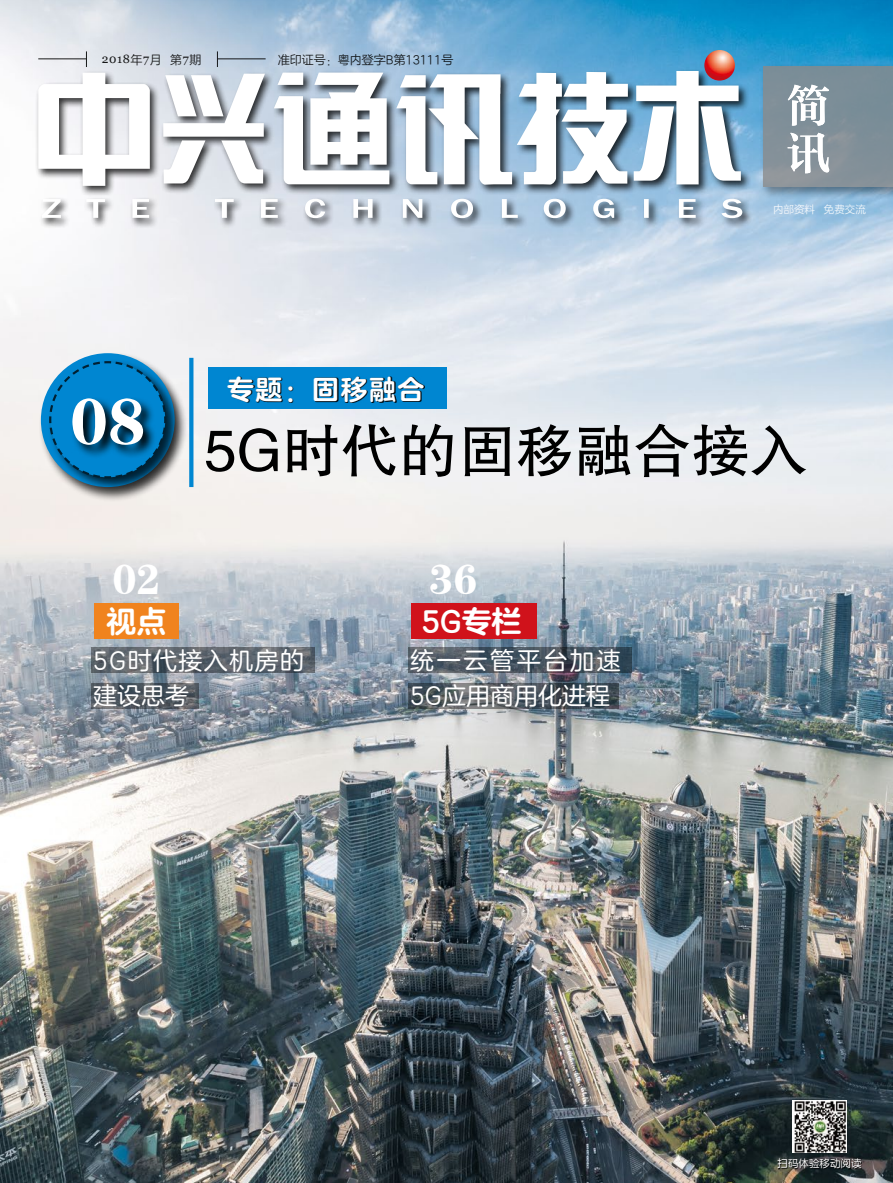
<style>
.page{position:relative;width:893px;height:1183px;background:#fff}
.page>*{position:absolute;margin:0;border:0;box-sizing:border-box;transform-origin:0 0}
.t1{font:66.15px "FZCHYFW GB1 0";color:#fff}
.t2{font:58.5px "FZHTJW GB1 0";color:#000}
.t3{font:42.3px "FZCHYFW GB1 0";color:#fff}
.t4{font:29.85px "FZLANTY CUJW GB1 0";color:#fff}
.t5{font:27px "FZLANTY CUJW GB1 0";letter-spacing:.05em;color:#fff}
.t6{font:24px/34.5px "FZLANTY JW GB1 0";color:#fff}
.t7{font:24px/34.5px "FZLANTY JW GB1 0";letter-spacing:.055em;color:#fff}
.t8{font:12px "FZLANTY XIJW GB1 0";color:#000}
.t9{font:12px "Georgia";color:#000}
.t10{font:10.5px "FZLANTY JW GB1 0";color:#fff}
.t11{font:10.5px "FZLANTY XIJW GB1 0";color:#fff}
.s1{font-family:"FZLTXIHK GBK1 0"}
</style>
<div class="page">
<img style="left:0;top:0;width:893px;height:1182px">
<div style="left:759px;top:63px;width:134px;height:136px;background:#000;opacity:.5"></div>
<div style="left:763px;top:66px;width:130px;height:121px;background:linear-gradient(to bottom,#768c97,#89929a)"></div>
<svg style="left:86px;top:51px;width:1px;height:16px"></svg>
<hr style="left:38px;top:59px;width:48px;height:1px;background:#000">
<svg style="left:217px;top:51px;width:1px;height:16px"></svg>
<hr style="left:217px;top:59px;width:49px;height:1px;background:#000">
<img style="left:704px;top:50px;width:31px;height:31px;border-radius:15px">
<div style="left:35px;top:68px;width:718px;height:161px;background:#000;opacity:.8"></div>
<svg style="left:38px;top:71px;width:704px;height:147px"></svg>
<svg style="left:788px;top:85px;width:41px;height:88px"></svg>
<svg style="left:778px;top:1157px;width:84px;height:11px"></svg>
<img style="left:793px;top:1100px;width:54px;height:52px">
<div style="left:208px;top:367px;width:238px;height:42px;background:#0086d1"></div>
<svg style="left:228px;top:376px;width:197px;height:27px"></svg>
<svg style="left:189px;top:358px;width:4px;height:129px"></svg>
<div style="left:39px;top:352px;width:149px;height:149px;background:#000;opacity:.75"></div>
<div style="left:41px;top:353px;width:134px;height:134px;background:#0086d1;border-radius:50%"></div>
<svg style="left:47px;top:359px;width:134px;height:133px"></svg>
<svg style="left:48px;top:360px;width:119px;height:119px"></svg>
<svg style="left:70px;top:396px;width:87px;height:62px"></svg>
<svg style="left:91px;top:647px;width:224px;height:25px;background:#5e656d"></svg>
<svg style="left:91px;top:682px;width:108px;height:26px;background:#555c64"></svg>
<div style="left:94px;top:603px;width:85px;height:36px;background:#f0831e"></div>
<svg style="left:408px;top:647px;width:224px;height:25px;background:#4a5560"></svg>
<svg style="left:408px;top:682px;width:211px;height:26px;background:#4f5860"></svg>
<div style="left:411px;top:603px;width:125px;height:36px;background:#d0121b"></div>
<p class="t9" style="left:102px;top:52px;width:101px">2018<span class="s1">年</span>7<span class="s1">月 第</span>7<span class="s1">期</span></p>
<p class="t8" style="left:278px;top:53px;width:177px">准印证号：粤内登字B第13111号</p>
<p class="t11" style="left:773px;top:204px;width:94px">内部资料 免费交流</p>
<h1 class="t1" style="left:70px;top:383px;width:77px">08</h1>
<h3 class="t3" style="left:113px;top:554px;width:50px">02</h3>
<h3 class="t4" style="left:107px;top:605px;width:61px">视点</h3>
<h3 class="t5" style="left:227px;top:374px;width:199px">专题：固移融合</h3>
<h2 class="t2" style="left:204px;top:418px;width:606px">5G时代的固移融合接入</h2>
<h3 class="t3" style="left:430px;top:554px;width:50px">36</h3>
<h3 class="t4" style="left:422px;top:605px;width:101px">5G专栏</h3>
<h3 class="t7" style="left:93px;top:644px;width:212px">5G时代接入机房的建设思考</h3>
<h3 class="t6" style="left:410px;top:644px;width:212px">统一云管平台加速<br>5G应用商用化进程</h3>
<p class="t10" style="left:778px;top:1157px;width:85px">扫码体验移动阅读</p>
</div>
